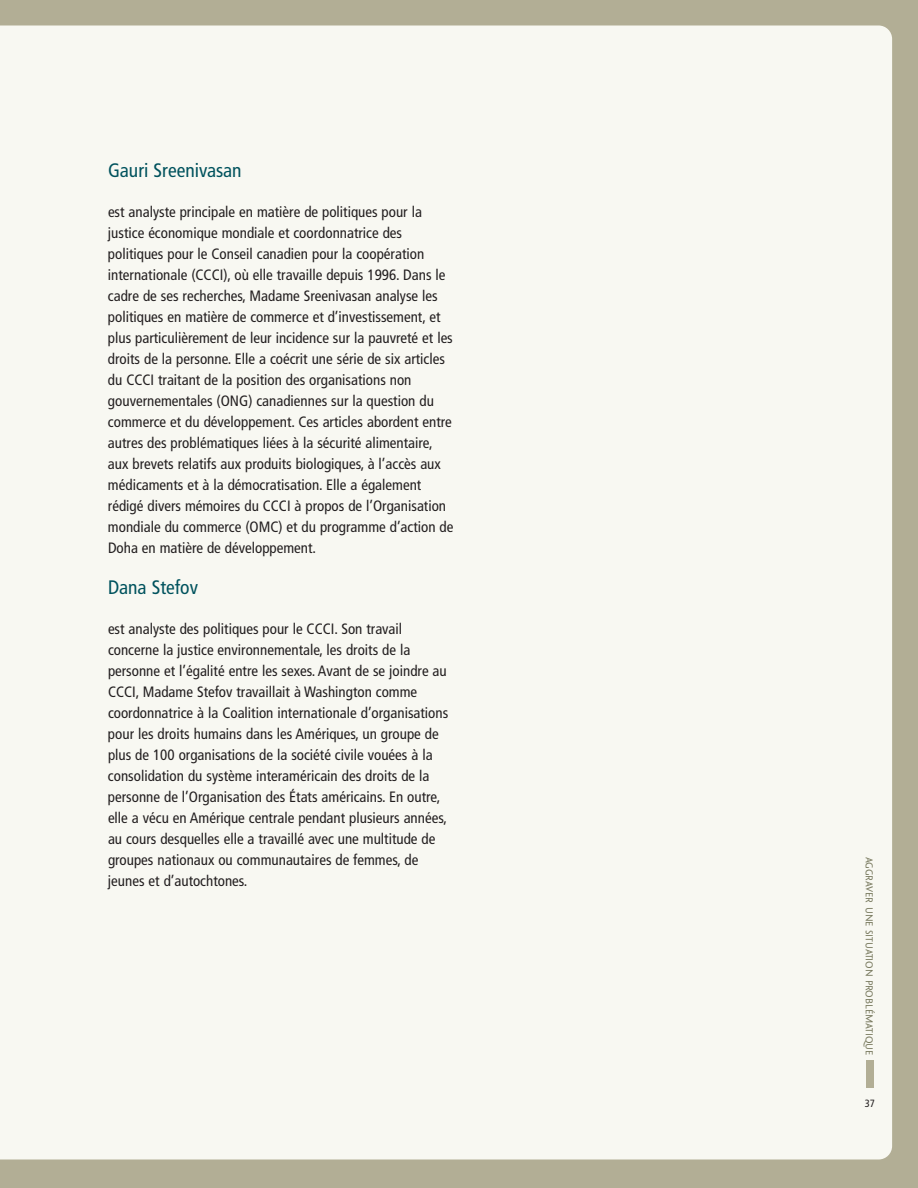
<style>
.page{position:relative;width:918px;height:1188px;background:#b2ae95}
.page>*{position:absolute;margin:0;border:0;box-sizing:border-box;transform-origin:0 0}
.t1{font:condensed 19.5px "Frutiger";color:#00525d}
.t2{font:condensed 15px/21px "Frutiger";color:#231f20}
.t3{font:12px "Coeval Expert";color:#797a5f}
.t4{font:condensed 10.5px "Frutiger";color:#231f20}
</style>
<div class="page">
<div style="left:0;top:26px;width:892px;height:1134px;background:#f8f8f2"></div>
<div style="left:866px;top:1060px;width:8px;height:28px;background:#b2ae95"></div>
<h1 class="t1" style="left:108px;top:162px;width:135px">Gauri Sreenivasan</h1>
<p class="t2" style="left:108px;top:203px;width:347px">est analyste principale en matière de politiques pour la justice économique mondiale et coordonnatrice des politiques pour le Conseil canadien pour la coopération internationale (CCCI), où elle travaille depuis 1996. Dans le cadre de ses recherches, Madame Sreenivasan analyse les politiques en matière de commerce et d’investissement, et plus particulièrement de leur incidence sur la pauvreté et les droits de la personne. Elle a coécrit une série de six articles du CCCI traitant de la position des organisations non gouvernementales (ONG) canadiennes sur la question du commerce et du développement. Ces articles abordent entre autres des problématiques liées à la sécurité alimentaire, aux brevets relatifs aux produits biologiques, à l’accès aux médicaments et à la démocratisation. Elle a également rédigé divers mémoires du CCCI à propos de l’Organisation mondiale du commerce (OMC) et du programme d’action de Doha en matière de développement.</p>
<h1 class="t1" style="left:108px;top:579px;width:92px">Dana Stefov</h1>
<p class="t2" style="left:108px;top:619px;width:342px">est analyste des politiques pour le CCCI. Son travail concerne la justice environnementale, les droits de la personne et l’égalité entre les sexes. Avant de se joindre au CCCI, Madame Stefov travaillait à Washington comme coordonnatrice à la Coalition internationale d’organisations pour les droits humains dans les Amériques, un groupe de plus de 100 organisations de la société civile vouées à la consolidation du système interaméricain des droits de la personne de l’Organisation des États américains. En outre, elle a vécu en Amérique centrale pendant plusieurs années, au cours desquelles elle a travaillé avec une multitude de groupes nationaux ou communautaires de femmes, de jeunes et d’autochtones.</p>
<p class="t3" style="left:877px;top:857px;width:200px;rotate:90deg">AGGRAVER UNE SITUATION PROBLÉMATIQUE</p>
<p class="t4" style="left:865px;top:1100px;width:12px">37</p>
</div>
